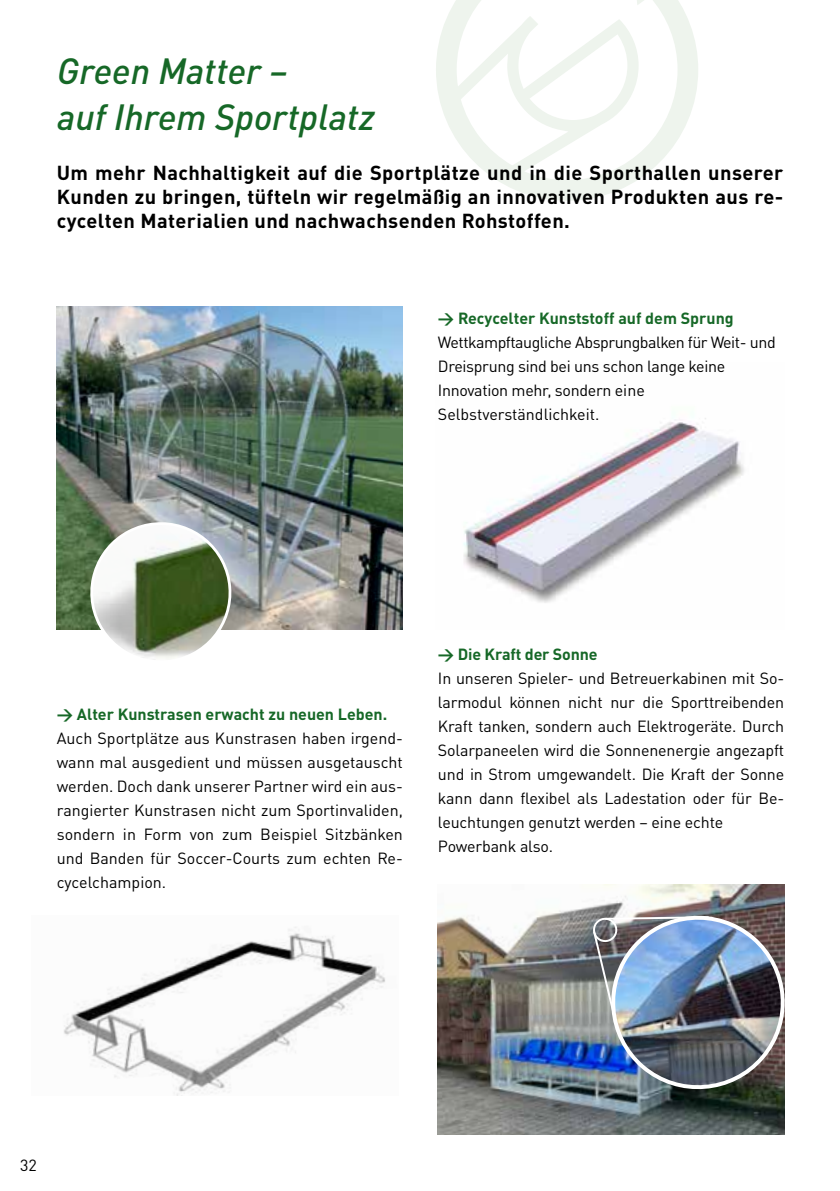
<style>
.page{position:relative;width:840px;height:1191px;background:#fff}
.page>*{position:absolute;margin:0;border:0;box-sizing:border-box;transform-origin:0 0}
.t1{font:italic 500 36px/46px "DIN Pro";color:#166827}
.t2{font:700 20px/24px "DIN Pro";letter-spacing:.02em;color:#000;text-align:justify}
.t3{font:16px/24px "DIN Pro";letter-spacing:-.01em;color:#000}
.t4{font:700 16px "DIN Pro";color:#166827}
</style>
<div class="page">
<img style="left:463px;top:418px;width:281px;height:185px">
<svg style="left:436px;top:0;width:261px;height:201px"></svg>
<img style="left:57px;top:306px;width:346px;height:323px">
<svg style="left:82px;top:514px;width:158px;height:146px"></svg>
<img style="left:64px;top:927px;width:322px;height:168px">
<img style="left:438px;top:884px;width:346px;height:250px">
<img style="left:602px;top:917px;width:183px;height:180px">
<img style="left:592px;top:915px;width:192px;height:174px">
<h1 class="t1" style="left:57px;top:44px;width:319px">Green Matter –<br>auf Ihrem Sportplatz</h1>
<p class="t2" style="left:57px;top:158px;width:727px">Um mehr Nachhaltigkeit auf die Sportplätze und in die Sporthallen unserer Kunden zu bringen, tüfteln wir regelmäßig an innovativen Produkten aus re&shy;cycelten Materialien und nachwachsenden Rohstoffen.</p>
<p class="t4" style="left:437px;top:305px;width:297px">→ Recycelter Kunststoff auf dem Sprung</p>
<p class="t3" style="left:437px;top:329px;width:339px">Wettkampftaugliche Absprungbalken für Weit- und Dreisprung sind bei uns schon lange keine Innovation mehr, sondern eine Selbstverständlichkeit.</p>
<p class="t4" style="left:57px;top:701px;width:332px">→ Alter Kunstrasen erwacht zu neuen Leben.</p>
<p class="t3" style="left:57px;top:725px;width:347px;text-align:justify">Auch Sportplätze aus Kunstrasen haben irgend&shy;wann mal ausgedient und müssen ausgetauscht werden. Doch dank unserer Partner wird ein aus&shy;rangierter Kunstrasen nicht zum Sportinvaliden, sondern in Form von zum Beispiel Sitzbänken und Banden für Soccer-Courts zum echten Re&shy;cycelchampion.</p>
<p class="t4" style="left:437px;top:641px;width:161px">→ Die Kraft der Sonne</p>
<p class="t3" style="left:437px;top:665px;width:347px">In unseren Spieler- und Betreuerkabinen mit So&shy;larmodul können nicht nur die Sporttreibenden Kraft tanken, sondern auch Elektrogeräte. Durch Solarpaneelen wird die Sonnenenergie angezapft und in Strom umgewandelt. Die Kraft der Sonne kann dann flexibel als Ladestation oder für Be&shy;leuchtungen genutzt werden – eine echte Powerbank also.</p>
<p class="t3" style="left:20px;top:1151px;width:18px">32</p>
</div>
